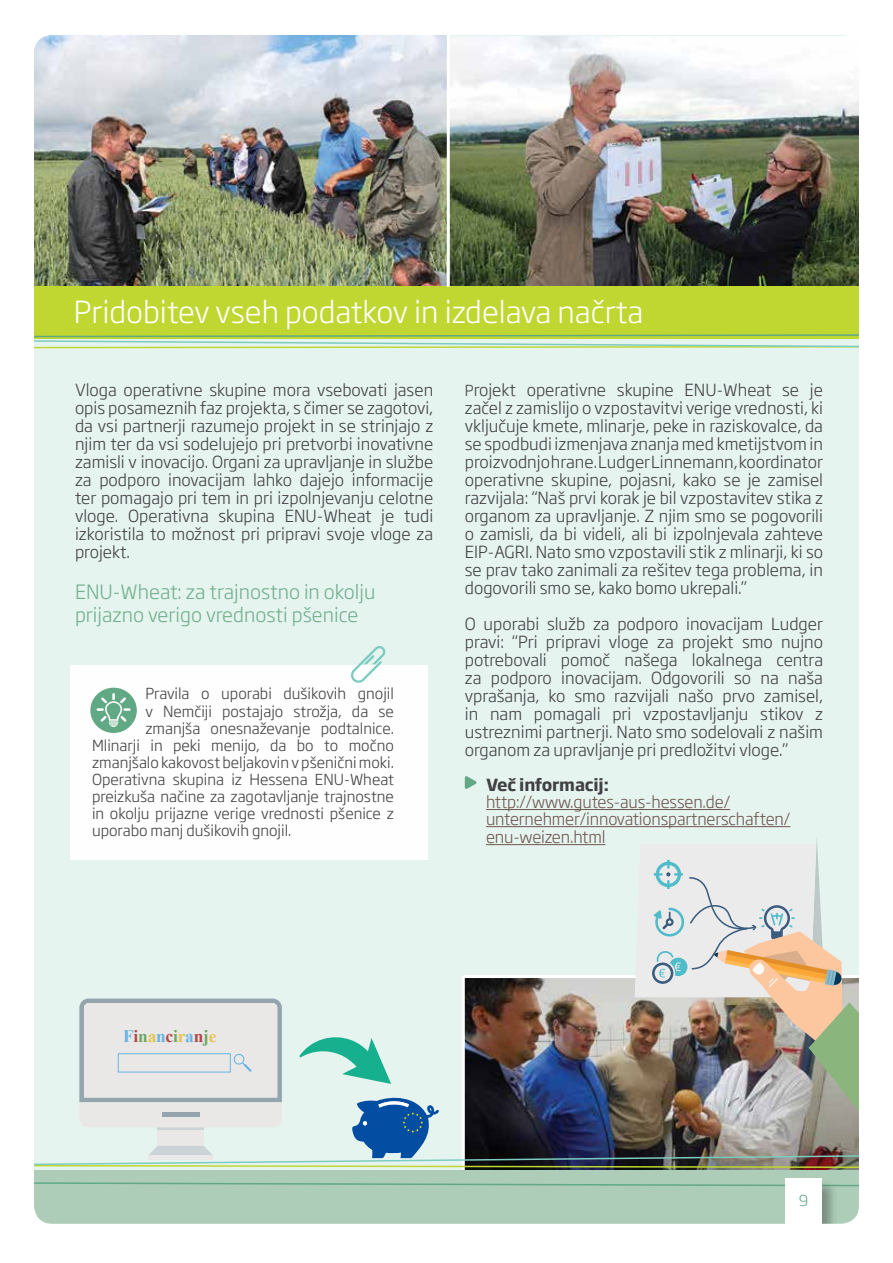
<style>
.page{position:relative;width:893px;height:1263px;background:#fff}
.page>*{position:absolute;margin:0;border:0;box-sizing:border-box;transform-origin:0 0}
.t1{font:300 30px "Soho Gothic Pro";color:#fff}
.t2{font:300 19.5px/23.4px "Soho Gothic Pro";color:#72af8e}
.t3{font:700 17.55px "Times New Roman";letter-spacing:-.015em;color:#67b4e4}
.t4{font:300 16.5px/18px "Soho Gothic Pro";color:#414042;text-align:justify}
.t5{font:300 16.5px/17.5px "Soho Gothic Pro";letter-spacing:-.01em;color:#6e584f}
.t6{font:700 16.5px "Soho Gothic Pro";letter-spacing:-.01em;color:#414042}
.t7{font:300 15px "Soho Gothic Pro";color:#414042}
.t8{font:300 15px "Soho Gothic Pro";color:#61a984}
.s1{font-size:15px}
.s2{color:#b34748}
.s3{color:#6fa763}
.s4{color:#e6c24d}
</style>
<div class="page">
<img style="left:34px;top:35px;width:825px;height:1189px">
<h1 class="t1" style="left:74px;top:289px;width:571px">Pridobitev vseh podatkov in izdelava načrta</h1>
<p class="t4" style="left:75px;top:380px;width:360px">Vloga operativne skupine mora vsebovati jasen opis posameznih faz projekta, s čimer se zagotovi, da vsi partnerji razumejo projekt in se strinjajo z njim ter da vsi sodelujejo pri pretvorbi inovativne zamisli v inovacijo. Organi za upravljanje in službe za podporo inovacijam lahko dajejo informacije ter pomagajo pri tem in pri izpolnjevanju celotne vloge. Operativna skupina ENU-Wheat je tudi izkoristila to možnost pri pripravi svoje vloge za projekt.</p>
<p class="t2" style="left:75px;top:579px;width:302px">ENU-Wheat: za trajnostno in okolju prijazno verigo vrednosti pšenice</p>
<p class="t7" style="left:145px;top:682px;width:250px">Pravila o uporabi dušikovih gnojil</p>
<p class="t7" style="left:145px;top:699px;width:250px">v Nemčiji postajajo strožja, da se</p>
<p class="t7" style="left:145px;top:716px;width:250px">zmanjša onesnaževanje podtalnice.</p>
<p class="t7" style="left:92px;top:733px;width:303px">Mlinarji in peki menijo, da bo to močno</p>
<p class="t7" style="left:92px;top:751px;width:303px">zmanjšalo kakovost beljakovin v pšenični moki.</p>
<p class="t7" style="left:92px;top:768px;width:303px">Operativna skupina iz Hessena ENU-Wheat</p>
<p class="t7" style="left:92px;top:785px;width:303px">preizkuša načine za zagotavljanje trajnostne</p>
<p class="t7" style="left:92px;top:802px;width:303px">in okolju prijazne verige vrednosti pšenice z</p>
<p class="t7" style="left:92px;top:819px;width:201px">uporabo manj dušikovih gnojil.</p>
<p class="t4" style="left:465px;top:380px;width:360px"><span class="s1">P</span>rojekt operativne skupine ENU-Wheat se je začel z zamislijo o vzpostavitvi verige vrednosti, ki vključuje kmete, mlinarje, peke in raziskovalce, da se spodbudi izmenjava znanja med kmetijstvom in proizvodnjo hrane. Ludger Linnemann, koordinator operativne skupine, pojasni, kako se je zamisel razvijala: “Naš prvi korak je bil vzpostavitev stika z organom za upravljanje. Z njim smo se pogovorili o zamisli, da bi videli, ali bi izpolnjevala zahteve EIP-AGRI. Nato smo vzpostavili stik z mlinarji, ki so se prav tako zanimali za rešitev tega problema, in dogovorili smo se, kako bomo ukrepali.”</p>
<p class="t4" style="left:465px;top:614px;width:360px">O uporabi služb za podporo inovacijam Ludger pravi: “Pri pripravi vloge za projekt smo nujno potrebovali pomoč našega lokalnega centra za podporo inovacijam. Odgovorili so na naša vprašanja, ko smo razvijali našo prvo zamisel, in nam pomagali pri vzpostavljanju stikov z ustreznimi partnerji. Nato smo sodelovali z našim organom za upravljanje pri predložitvi vloge.”</p>
<p class="t6" style="left:486px;top:771px;width:124px">Več informacij:</p>
<p class="t5" style="left:486px;top:792px;width:306px">http://www.gutes-aus-hessen.de/ unternehmer/innovationspartnerschaften/ enu-weizen.html</p>
<p class="t3" style="left:123px;top:1023px;width:95px">F<span class="s2">i</span><span class="s3">n</span><span class="s4">a</span>n<span class="s2">c</span><span class="s3">i</span><span class="s4">r</span>a<span class="s2">n</span><span class="s3">j</span><span class="s4">e</span></p>
<p class="t8" style="left:799px;top:1188px;width:11px">9</p>
</div>
